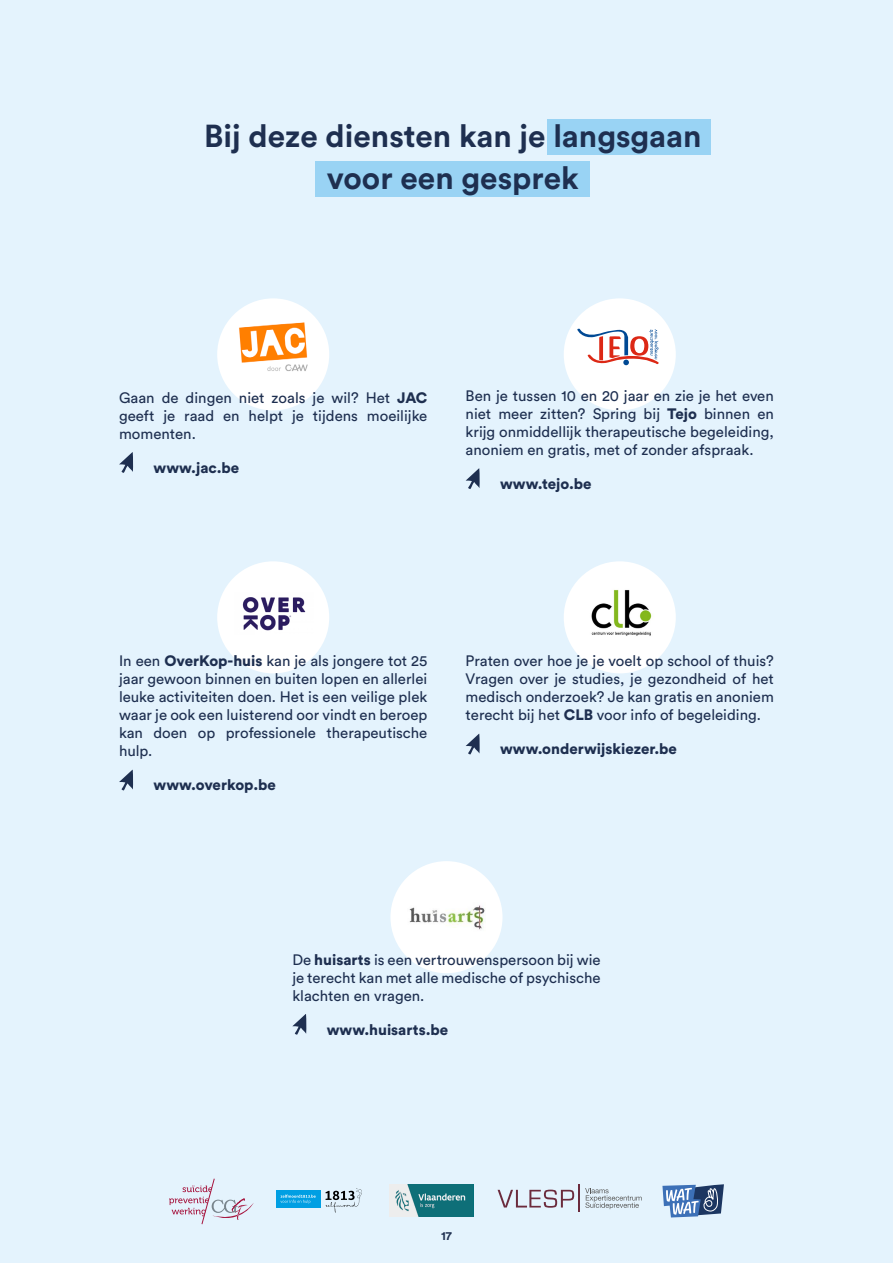
<style>
.page{position:relative;width:893px;height:1263px;background:#e4f3fd}
.page>*{position:absolute;margin:0;border:0;box-sizing:border-box;transform-origin:0 0}
.t1{font:700 31.5px/42px "Circular Std";color:#1e2f50;text-align:center}
.t2{font:15px/18px "Circular Std";color:#1e2f50;text-align:justify}
.t3{font:900 15px "Circular Std";color:#1e2f50}
.t4{font:700 12px "Circular Std";color:#1e2f50}
.s1{font-weight:900}
</style>
<div class="page">
<div style="left:564px;top:298px;width:112px;height:112px;background:#fff;border-radius:50%"></div>
<div style="left:217px;top:561px;width:112px;height:112px;background:#fff;border-radius:50%"></div>
<div style="left:390px;top:861px;width:112px;height:112px;background:#fff;border-radius:50%"></div>
<div style="left:564px;top:561px;width:112px;height:112px;background:#fff;border-radius:50%"></div>
<svg style="left:466px;top:468px;width:14px;height:21px"></svg>
<svg style="left:119px;top:770px;width:14px;height:20px"></svg>
<svg style="left:466px;top:734px;width:14px;height:20px"></svg>
<div style="left:217px;top:298px;width:112px;height:112px;background:#fff;border-radius:50%"></div>
<svg style="left:119px;top:452px;width:14px;height:21px"></svg>
<div style="left:547px;top:119px;width:163px;height:36px;background:#99d3f4"></div>
<div style="left:315px;top:161px;width:274px;height:36px;background:#99d3f4"></div>
<img style="left:242px;top:597px;width:64px;height:34px">
<img style="left:239px;top:322px;width:69px;height:49px">
<svg style="left:577px;top:329px;width:82px;height:36px"></svg>
<svg style="left:292px;top:1014px;width:14px;height:21px"></svg>
<img style="left:591px;top:590px;width:61px;height:46px">
<img style="left:409px;top:905px;width:76px;height:25px">
<svg style="left:169px;top:1179px;width:85px;height:45px"></svg>
<svg style="left:498px;top:1189px;width:76px;height:19px"></svg>
<svg style="left:585px;top:1188px;width:57px;height:21px"></svg>
<hr style="left:578px;top:1184px;width:2px;height:28px;background:#6b2b3d">
<img style="left:390px;top:1185px;width:83px;height:32px">
<svg style="left:325px;top:1188px;width:37px;height:25px"></svg>
<div style="left:277px;top:1189px;width:44px;height:18px;background:#009fe3"></div>
<svg style="left:280px;top:1194px;width:36px;height:10px"></svg>
<svg style="left:662px;top:1184px;width:62px;height:33px"></svg>
<h1 class="t1" style="left:204px;top:114px;width:499px">Bij deze diensten kan je langsgaan voor een gesprek</h1>
<p class="t2" style="left:119px;top:388px;width:310px">Gaan de dingen niet zoals je wil? Het <span class="s1">JAC </span>geeft je raad en helpt je tijdens moeilijke momenten.</p>
<p class="t3" style="left:154px;top:458px;width:87px">www.jac.be</p>
<p class="t2" style="left:466px;top:387px;width:310px">Ben je tussen 10 en 20 jaar en zie je het even niet meer zitten? Spring bij <span class="s1">Tejo</span> binnen en krijg onmiddellijk therapeutische begeleiding, anoniem en gratis, met of zonder afspraak.</p>
<p class="t3" style="left:500px;top:474px;width:93px">www.tejo.be</p>
<p class="t2" style="left:119px;top:652px;width:310px">In een <span class="s1">OverKop-huis</span> kan je als jongere tot 25 jaar gewoon binnen en buiten lopen en allerlei leuke activiteiten doen. Het is een veilige plek waar je ook een luisterend oor vindt en beroep kan doen op professionele therapeutische hulp.</p>
<p class="t3" style="left:154px;top:775px;width:124px">www.overkop.be</p>
<p class="t2" style="left:466px;top:652px;width:310px">Praten over hoe je je voelt op school of thuis?<br>Vragen over je studies, je gezondheid of het medisch onderzoek? Je kan gratis en anoniem terecht bij het <span class="s1">CLB</span> voor info of begeleiding.</p>
<p class="t3" style="left:500px;top:739px;width:178px">www.onderwijskiezer.be</p>
<p class="t2" style="left:292px;top:950px;width:310px">De <span class="s1">huisarts</span> is een vertrouwenspersoon bij wie je terecht kan met alle medische of psychische klachten en vragen.</p>
<p class="t3" style="left:327px;top:1019px;width:123px">www.huisarts.be</p>
<p class="t4" style="left:441px;top:1228px;width:12px">17</p>
</div>
